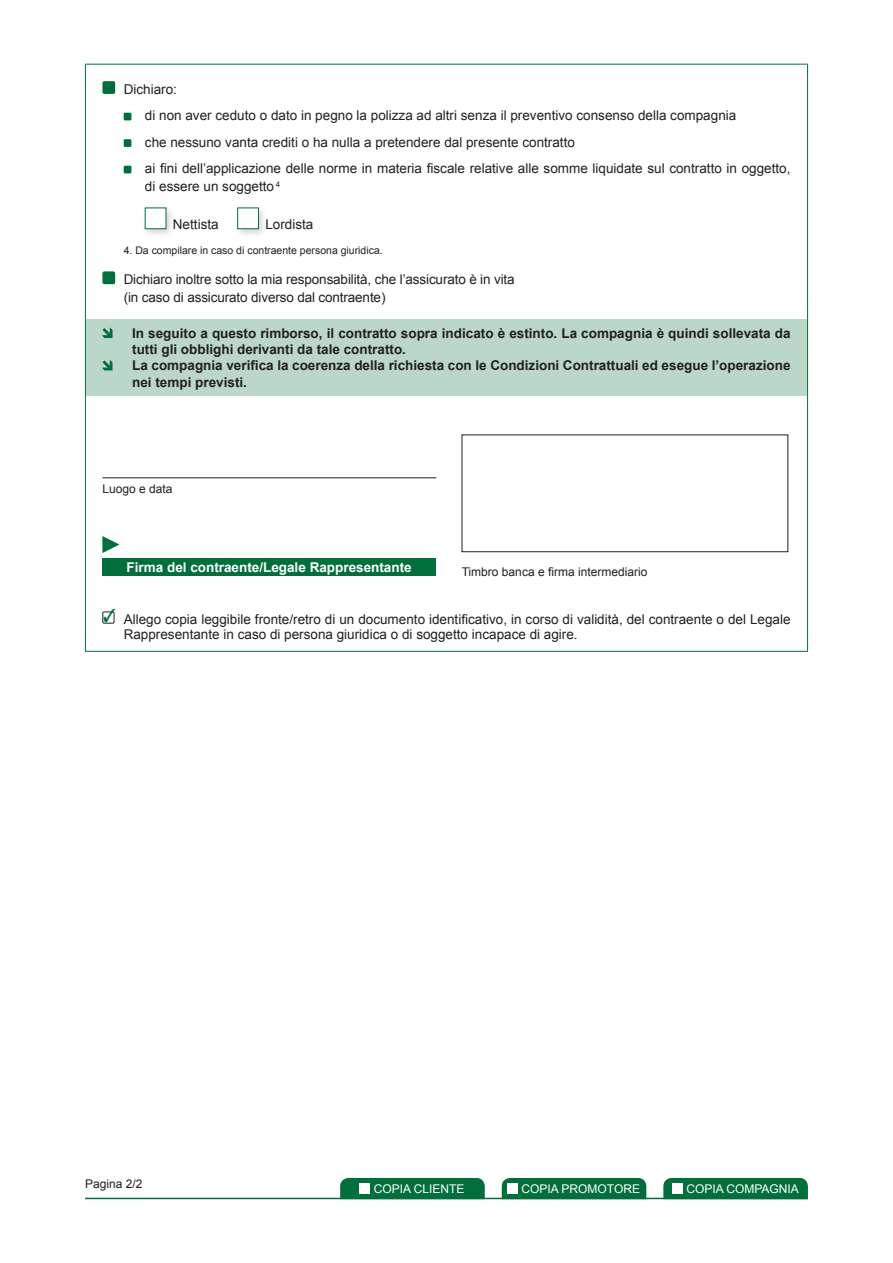
<style>
.page{position:relative;width:893px;height:1263px;background:#fff}
.page>*{position:absolute;margin:0;border:0;box-sizing:border-box;transform-origin:0 0}
.t1{font:13.5px/26.5px "Arial";color:#231f20}
.t2{font:700 13.5px/16.2px "Arial";color:#231f20}
.t3{font:700 13.5px "Arial";color:#fff}
.t4{font:12px "Arial";color:#231f20}
.t5{font:12px "Arial";color:#fff}
.t6{font:10.5px "Arial";color:#231f20}
.s1{color:#006f3c}
</style>
<div class="page">
<hr style="left:85px;top:1198px;width:723px;height:1px;background:#006f3c">
<div style="left:340px;top:1178px;width:145px;height:20px;background:#006f3c"></div>
<div style="left:359px;top:1183px;width:11px;height:11px;background:#fff"></div>
<div style="left:502px;top:1178px;width:144px;height:20px;background:#006f3c"></div>
<div style="left:507px;top:1183px;width:11px;height:11px;background:#fff"></div>
<div style="left:663px;top:1178px;width:145px;height:20px;background:#006f3c"></div>
<div style="left:672px;top:1183px;width:11px;height:11px;background:#fff"></div>
<div style="left:85px;top:319px;width:722px;height:76px;background:#bbd7c9"></div>
<hr style="left:85px;top:319px;width:1px;height:76px;background:#006f3c">
<hr style="left:807px;top:319px;width:1px;height:76px;background:#006f3c">
<hr style="left:85px;top:395px;width:1px;height:256px;background:#006f3c">
<hr style="left:807px;top:395px;width:1px;height:256px;background:#006f3c">
<hr style="left:85px;top:651px;width:723px;height:1px;background:#006f3c">
<hr style="left:85px;top:64px;width:723px;height:1px;background:#006f3c">
<hr style="left:85px;top:65px;width:1px;height:254px;background:#006f3c">
<hr style="left:807px;top:65px;width:1px;height:254px;background:#006f3c">
<div style="left:103px;top:82px;width:11px;height:11px;background:#006f3c"></div>
<div style="left:102px;top:81px;width:13px;height:13px;border:2px solid #006f3c"></div>
<div style="left:124px;top:113px;width:7px;height:7px;background:#006f3c"></div>
<div style="left:124px;top:139px;width:7px;height:8px;background:#006f3c"></div>
<div style="left:124px;top:166px;width:7px;height:7px;background:#006f3c"></div>
<div style="left:142px;top:205px;width:33px;height:33px;background:#231f20;opacity:.2"></div>
<div style="left:145px;top:208px;width:21px;height:21px;background:#fff;border:1px solid #006f3c"></div>
<div style="left:235px;top:205px;width:33px;height:33px;background:#231f20;opacity:.2"></div>
<div style="left:237px;top:208px;width:22px;height:21px;background:#fff;border:1px solid #006f3c"></div>
<div style="left:103px;top:272px;width:11px;height:11px;background:#006f3c"></div>
<div style="left:102px;top:271px;width:13px;height:13px;border:2px solid #006f3c"></div>
<hr style="left:102px;top:478px;width:334px;height:1px;background:#231f20">
<div style="left:462px;top:435px;width:326px;height:117px;border:1px solid #231f20"></div>
<svg style="left:102px;top:536px;width:17px;height:17px"></svg>
<div style="left:102px;top:558px;width:334px;height:17px;background:#006f3c"></div>
<div style="left:102px;top:611px;width:12px;height:12px;border:1px solid #231f20"></div>
<p class="t1" style="left:145px;top:76px;width:647px;text-indent:-21px">Dichiaro:<br>di non aver ceduto o dato in pegno la polizza ad altri senza il preventivo consenso della compagnia<br>che nessuno vanta crediti o ha nulla a pretendere dal presente contratto<br>ai fini dell’applicazione delle norme in materia fiscale relative alle somme liquidate sul contratto in oggetto,</p>
<p class="t1" style="left:145px;top:174px;width:137px">di essere un soggetto <sup>4</sup></p>
<p class="t1" style="left:173px;top:211px;width:47px">Nettista</p>
<p class="t1" style="left:265px;top:211px;width:50px">Lordista</p>
<p class="t6" style="left:124px;top:244px;width:261px">4. Da compilare in caso di contraente persona giuridica.</p>
<p class="t1" style="left:124px;top:271px;width:393px;line-height:18px">Dichiaro inoltre sotto la mia responsabilità, che l’assicurato è in vita (in caso di assicurato diverso dal contraente)</p>
<p class="t2" style="left:132px;top:326px;width:660px">In seguito a questo rimborso, il contratto sopra indicato è estinto. La compagnia è quindi sollevata da tutti gli obblighi derivanti da tale contratto.<br>La compagnia verifica la coerenza della richiesta con le Condizioni Contrattuali ed esegue l’operazione nei tempi previsti.</p>
<p class="t4" style="left:102px;top:481px;width:72px">Luogo e data</p>
<p class="t3" style="left:127px;top:558px;width:287px">Firma del contraente/Legale Rappresentante</p>
<p class="t4" style="left:462px;top:563px;width:187px">Timbro banca e firma intermediario</p>
<p class="t1" style="left:124px;top:611px;width:668px;line-height:15px;text-indent:-20px"><span class="s1">✓</span> Allego copia leggibile fronte/retro di un documento identificativo, in corso di validità, del contraente o del Legale<br>Rappresentante in caso di persona giuridica o di soggetto incapace di agire.</p>
<p class="t4" style="left:85px;top:1176px;width:59px">Pagina 2/2</p>
<p class="t5" style="left:374px;top:1181px;width:92px">COPIA CLIENTE</p>
<p class="t5" style="left:521px;top:1181px;width:120px">COPIA PROMOTORE</p>
<p class="t5" style="left:686px;top:1181px;width:114px">COPIA COMPAGNIA</p>
</div>
